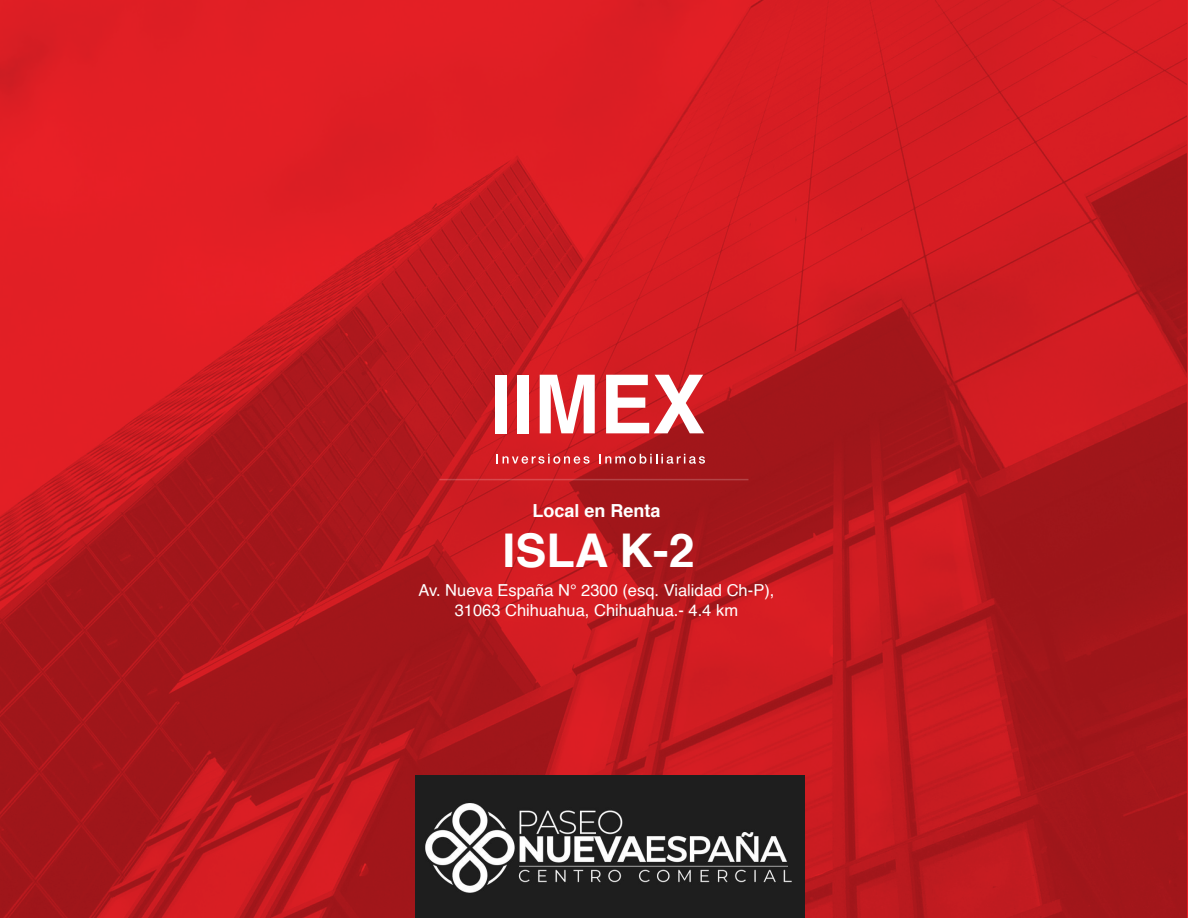
<style>
.page{position:relative;width:1188px;height:918px;background:#fff}
.page>*{position:absolute;margin:0;border:0;box-sizing:border-box;transform-origin:0 0}
.t1{font:700 46.5px "Helvetica";color:#fff}
.t2{font:700 18px "Helvetica";color:#fff}
.t3{font:16.5px/19.8px "Helvetica";color:#fff;text-align:center}
</style>
<div class="page">
<img style="left:0;top:0;width:1186px;height:918px">
<hr style="left:440px;top:479px;width:308px;height:1px;background:#fff">
<div style="left:495px;top:375px;width:12px;height:58px;background:#fff"></div>
<div style="left:517px;top:375px;width:12px;height:58px;background:#fff"></div>
<svg style="left:540px;top:375px;width:55px;height:58px"></svg>
<svg style="left:606px;top:375px;width:98px;height:58px"></svg>
<svg style="left:497px;top:454px;width:93px;height:10px"></svg>
<svg style="left:599px;top:454px;width:106px;height:10px"></svg>
<img style="left:416px;top:775px;width:388px;height:143px">
<p class="t2" style="left:532px;top:496px;width:130px">Local en Renta</p>
<h1 class="t1" style="left:502px;top:513px;width:194px">ISLA K-2</h1>
<p class="t3" style="left:418px;top:581px;width:358px">Av. Nueva España N° 2300 (esq. Vialidad Ch-P),<br>31063 Chihuahua, Chihuahua.- 4.4 km</p>
</div>
